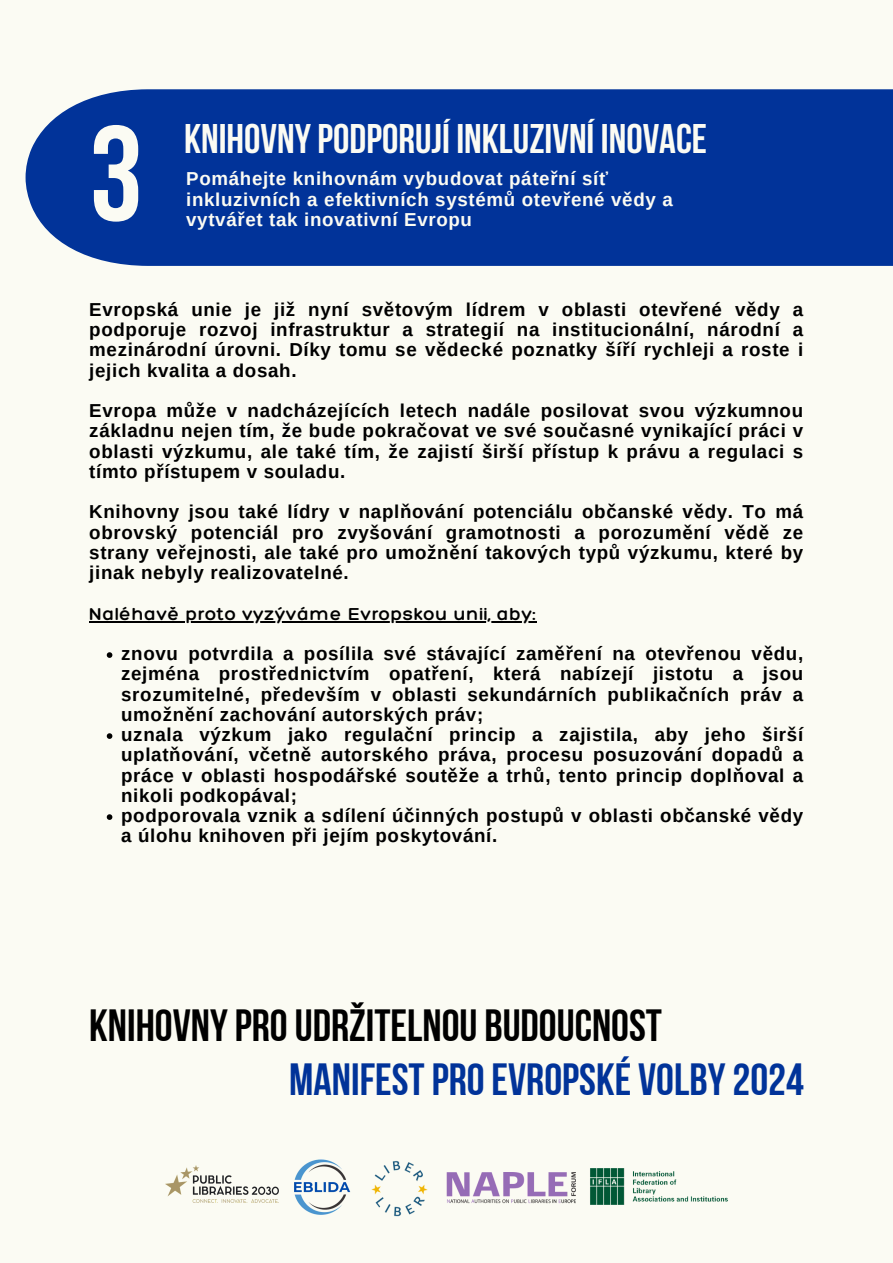
<style>
.page{position:relative;width:893px;height:1263px;background:#fbfbf3}
.page>*{position:absolute;margin:0;border:0;box-sizing:border-box;transform-origin:0 0}
.t1{font:135px "Bebas Neue Cyrillic";color:#fbfbf3}
.t2{font:45px "Bebas Neue Cyrillic";color:#000}
.t3{font:45px "Bebas Neue Cyrillic";color:#013399}
.t4{font:700 41.25px "Bebas Neue";color:#fbfbf3}
.t5{font:700 18.75px/20.2px "Arimo";letter-spacing:.035em;color:#000;text-align:justify}
.t6{font:700 18.75px/20.2px "Arimo";letter-spacing:.035em;color:#fbfbf3}
.t7{font:300 18.75px "Hero";letter-spacing:.035em;color:#000}
</style>
<div class="page">
<div style="left:26px;top:89px;width:867px;height:177px;background:#013399"></div>
<hr style="left:89px;top:621px;width:444px;height:2px;background:#000">
<svg style="left:107px;top:652px;width:5px;height:6px"></svg>
<svg style="left:107px;top:733px;width:5px;height:6px"></svg>
<svg style="left:107px;top:814px;width:5px;height:6px"></svg>
<img style="left:165px;top:1165px;width:114px;height:38px">
<img style="left:294px;top:1159px;width:57px;height:56px">
<img style="left:590px;top:1168px;width:138px;height:37px">
<img style="left:446px;top:1172px;width:129px;height:32px">
<img style="left:371px;top:1161px;width:57px;height:56px">
<h2 class="t1" style="left:89px;top:119px;width:55px">3</h2>
<h1 class="t4" style="left:184px;top:122px;width:524px">KNIHOVNYPODPORUJÍ INKLUZIVNÍ INOVACE</h1>
<h3 class="t6" style="left:186px;top:169px;width:488px">Pomáhejte knihovnám vybudovat páteřní síť inkluzivních a efektivních systémů otevřené vědy a vytvářet tak inovativní Evropu</h3>
<p class="t5" style="left:89px;top:299px;width:715px">Evropská unie je již nyní světovým lídrem v oblasti otevřené vědy a podporuje rozvoj infrastruktur a strategií na institucionální, národní a mezinárodní úrovni. Díky tomu se vědecké poznatky šíří rychleji a roste i jejich kvalita a dosah.</p>
<h3 class="t5" style="left:89px;top:400px;width:715px">Evropa může v nadcházejících letech nadále posilovat svou výzkumnou základnu nejen tím, že bude pokračovat ve své současné vynikající práci v oblasti výzkumu, ale také tím, že zajistí širší přístup k právu a regulaci s tímto přístupem v souladu.</h3>
<h3 class="t5" style="left:89px;top:502px;width:715px">Knihovny jsou také lídry v naplňování potenciálu občanské vědy. To má obrovský potenciál pro zvyšování gramotnosti a porozumění vědě ze strany veřejnosti, ale také pro umožnění takových typů výzkumu, které by jinak nebyly realizovatelné.</h3>
<h3 class="t7" style="left:89px;top:602px;width:448px">Naléhavě proto vyzýváme Evropskou unii, aby:</h3>
<p class="t5" style="left:121px;top:643px;width:683px">znovu potvrdila a posílila své stávající zaměření na otevřenou vědu, zejména prostřednictvím opatření, která nabízejí jistotu a jsou srozumitelné, především v oblasti sekundárních publikačních práv a umožnění zachování autorských práv;</p>
<p class="t5" style="left:121px;top:724px;width:683px">uznala výzkum jako regulační princip a zajistila, aby jeho širší uplatňování, včetně autorského práva, procesu posuzování dopadů a práce v oblasti hospodářské soutěže a trhů, tento princip doplňoval a nikoli podkopával;</p>
<p class="t5" style="left:121px;top:805px;width:683px">podporovala vznik a sdílení účinných postupů v oblasti občanské vědy a úlohu knihoven při jejím poskytování.</p>
<p class="t2" style="left:89px;top:1007px;width:574px">KNIHOVNYPRO UDRŽITELNOU BUDOUCNOST</p>
<h2 class="t3" style="left:289px;top:1061px;width:516px">MANIFEST PROEVROPSKÉ VOLBY2024</h2>
</div>
